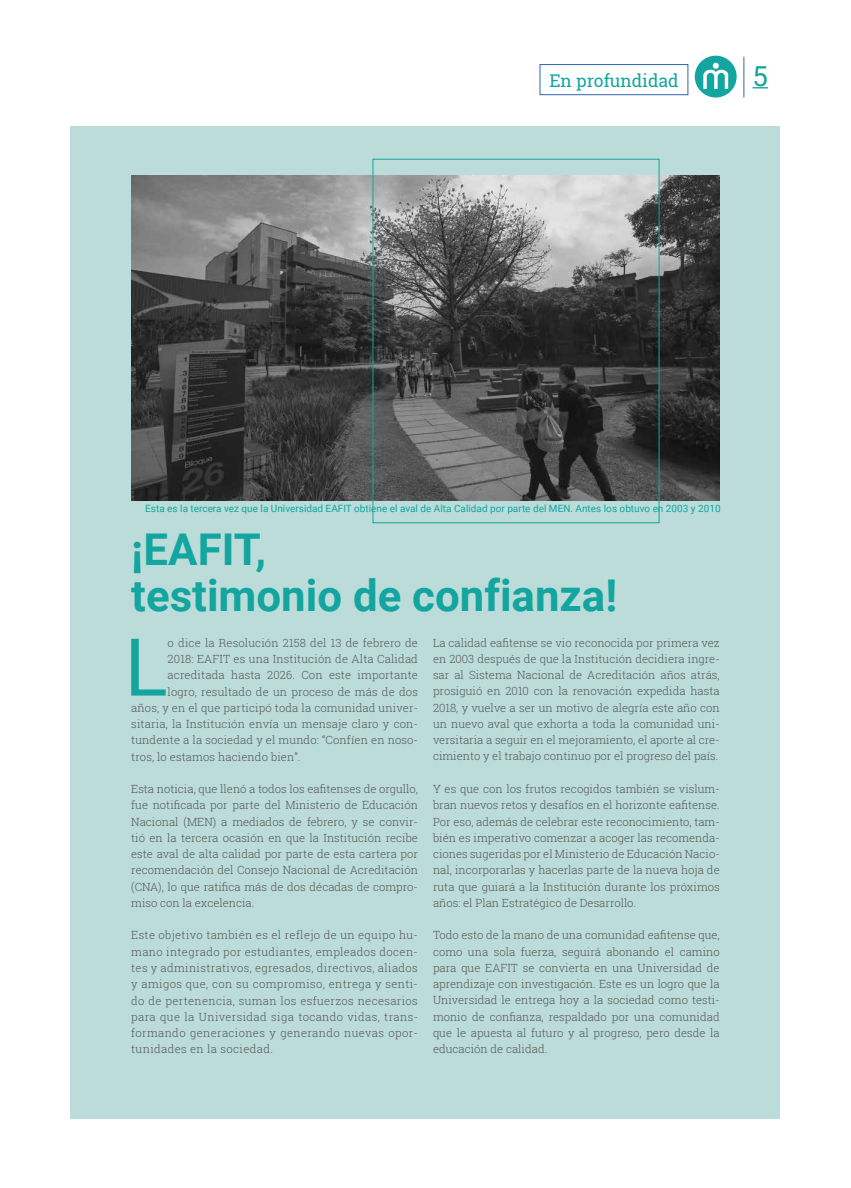
<style>
.page{position:relative;width:851px;height:1188px;background:#fff}
.page>*{position:absolute;margin:0;border:0;box-sizing:border-box;transform-origin:0 0}
.t1{font:79.88px "Roboto";color:#13a59f}
.t2{font:700 43.75px/46.2px "Roboto";color:#13a59f}
.t3{font:27.5px "Roboto";color:#13a59f}
.t4{font:17.5px "Roboto Slab";color:#13a59f}
.t5{font:300 11.25px/16.2px "Roboto Slab";letter-spacing:.01em;color:#575756;text-align:justify}
.t6{font:10px "Roboto";color:#13a59f}
</style>
<div class="page">
<div style="left:539px;top:64px;width:149px;height:31px;border:1px solid #3065af"></div>
<div style="left:694px;top:56px;width:42px;height:41px;background:#13a59f;border-radius:50%"></div>
<svg style="left:703px;top:63px;width:25px;height:26px"></svg>
<hr style="left:743px;top:57px;width:1px;height:40px;background:#3065af">
<svg style="left:752px;top:87px;width:16px;height:1px"></svg>
<div style="left:71px;top:126px;width:709px;height:992px;background:#bbdcd9"></div>
<img style="left:131px;top:175px;width:588px;height:325px">
<div style="left:372px;top:159px;width:287px;height:364px;border:1px solid #13a59f"></div>
<h3 class="t4" style="left:549px;top:68px;width:131px">En profundidad</h3>
<h3 class="t3" style="left:752px;top:57px;width:17px">5</h3>
<p class="t6" style="left:145px;top:501px;width:577px">Esta es la tercera vez que la Universidad EAFIT obtiene el aval de Alta Calidad por parte del MEN. Antes los obtuvo en 2003 y 2010</p>
<h2 class="t2" style="left:131px;top:524px;width:487px">¡EAFIT,<br>testimonio de confianza!</h2>
<h1 class="t1" style="left:125px;top:611px;width:44px">L</h1>
<p class="t5" style="left:168px;top:634px;width:252px">o dice la Resolución 2158 del 13 de febrero de</p>
<p class="t5" style="left:433px;top:634px;width:288px">La calidad eafitense se vio reconocida por primera vez en 2003 después de que la Institución decidiera ingre&shy;sar al Sistema Nacional de Acreditación años atrás, prosiguió en 2010 con la renovación expedida hasta 2018, y vuelve a ser un motivo de alegría este año con un nuevo aval que exhorta a toda la comunidad uni&shy;versitaria a seguir en el mejoramiento, el aporte al cre&shy;cimiento y el trabajo continuo por el progreso del país.</p>
<p class="t5" style="left:433px;top:780px;width:288px">Y es que con los frutos recogidos también se vislum&shy;bran nuevos retos y desafíos en el horizonte eafitense.<br>Por eso, además de celebrar este reconocimiento, tam&shy;bién es imperativo comenzar a acoger las recomenda&shy;ciones sugeridas por el Ministerio de Educación Nacio&shy;nal, incorporarlas y hacerlas parte de la nueva hoja de ruta que guiará a la Institución durante los próximos años: el Plan Estratégico de Desarrollo.</p>
<p class="t5" style="left:433px;top:926px;width:288px">Todo esto de la mano de una comunidad eafitense que, como una sola fuerza, seguirá abonando el camino para que EAFIT se convierta en una Universidad de aprendizaje con investigación. Este es un logro que la Universidad le entrega hoy a la sociedad como testi&shy;monio de confianza, respaldado por una comunidad que le apuesta al futuro y al progreso, pero desde la educación de calidad.</p>
<p class="t5" style="left:168px;top:650px;width:252px">2018: EAFIT es una Institución de Alta Calidad</p>
<p class="t5" style="left:168px;top:666px;width:252px">acreditada hasta 2026. Con este importante</p>
<p class="t5" style="left:168px;top:682px;width:252px">logro, resultado de un proceso de más de dos</p>
<p class="t5" style="left:131px;top:699px;width:288px">años, y en el que participó toda la comunidad univer-</p>
<p class="t5" style="left:131px;top:715px;width:288px">sitaria, la Institución envía un mensaje claro y con-</p>
<p class="t5" style="left:131px;top:731px;width:288px">tundente a la sociedad y el mundo: “Confíen en noso-</p>
<p class="t5" style="left:131px;top:747px;width:171px">tros, lo estamos haciendo bien”.</p>
<p class="t5" style="left:131px;top:780px;width:288px">Esta noticia, que llenó a todos los eafitenses de orgullo, fue notificada por parte del Ministerio de Educación Nacional (MEN) a mediados de febrero, y se convir&shy;tió en la tercera ocasión en que la Institución recibe este aval de alta calidad por parte de esta cartera por recomendación del Consejo Nacional de Acreditación (CNA), lo que ratifica más de dos décadas de compro&shy;miso con la excelencia.</p>
<p class="t5" style="left:131px;top:926px;width:288px">Este objetivo también es el reflejo de un equipo hu&shy;mano integrado por estudiantes, empleados docen&shy;tes y administrativos, egresados, directivos, aliados y amigos que, con su compromiso, entrega y senti&shy;do de pertenencia, suman los esfuerzos necesarios para que la Universidad siga tocando vidas, trans&shy;formando generaciones y generando nuevas opor&shy;tunidades en la sociedad.</p>
</div>
